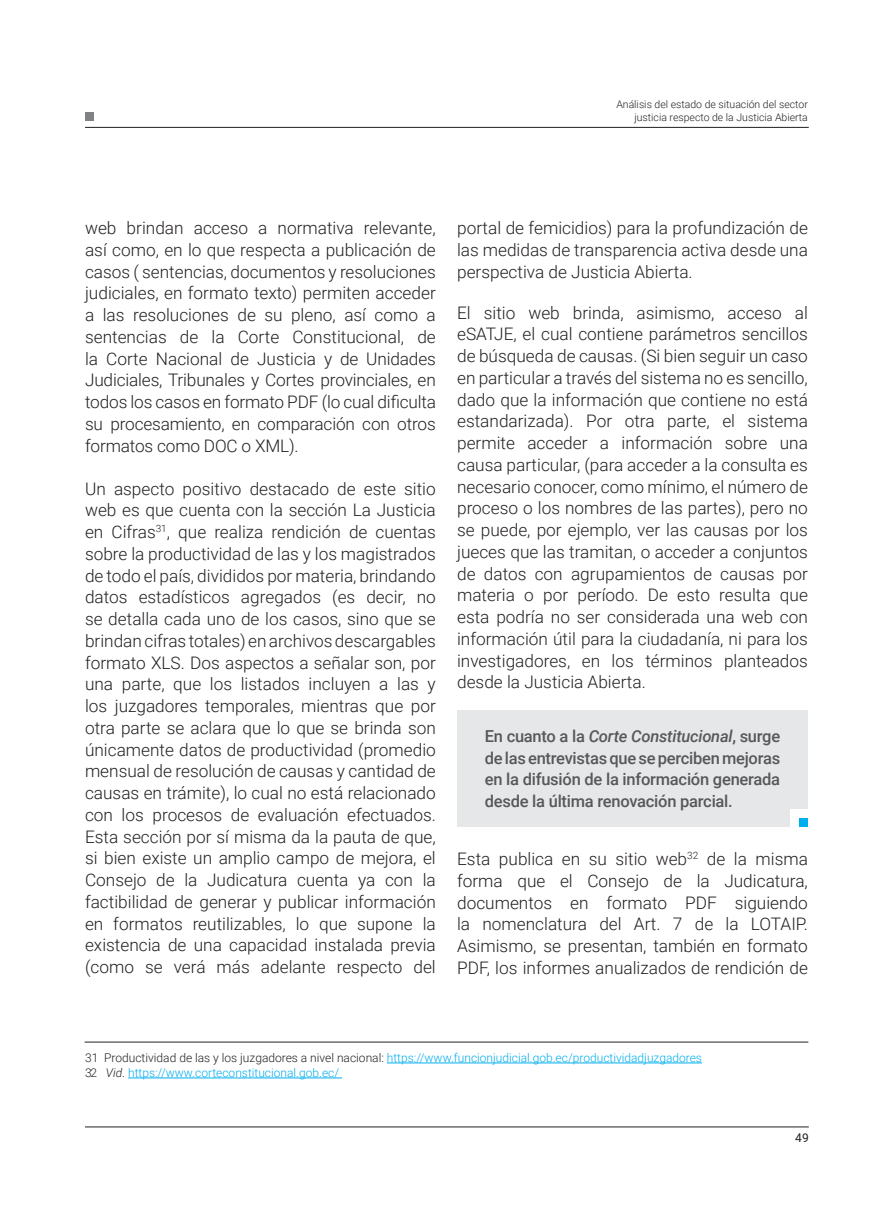
<style>
.page{position:relative;width:893px;height:1212px;background:#fff}
.page>*{position:absolute;margin:0;border:0;box-sizing:border-box;transform-origin:0 0}
.t1{font:300 17.25px/21.8px "Roboto";color:#231f20;text-align:justify}
.t2{font:500 16.5px/21.8px "Roboto";letter-spacing:-.015em;color:#57585a;text-align:justify}
.t3{font:300 12px/15px "Roboto";color:#00aeef}
.t4{font:12px "Roboto";color:#231f20}
.t5{font:300 10.5px/12.6px "Roboto";color:#231f20;text-align:right}
.s1{font-style:italic}
.s2{color:#231f20}
.s3{font-style:italic;color:#231f20}
</style>
<div class="page">
<div style="left:457px;top:711px;width:351px;height:116px;background:#e6e7e9"></div>
<div style="left:790px;top:810px;width:18px;height:17px;background:#fff"></div>
<div style="left:799px;top:818px;width:9px;height:9px;background:#00aeef"></div>
<hr style="left:85px;top:1127px;width:724px;height:1px;background:#231f20">
<hr style="left:85px;top:127px;width:724px;height:1px;background:#231f20">
<div style="left:85px;top:112px;width:9px;height:9px;background:#808285"></div>
<hr style="left:387px;top:1062px;width:315px;height:1px;background:#00aeef">
<hr style="left:128px;top:1077px;width:214px;height:1px;background:#00aeef">
<hr style="left:85px;top:1042px;width:723px;height:1px;background:#231f20">
<p class="t5" style="left:616px;top:98px;width:193px">Análisis del estado de situación del sector justicia respecto de la Justicia Abierta</p>
<p class="t1" style="left:85px;top:217px;width:353px">web brindan acceso a normativa relevante, así como, en lo que respecta a publicación de casos ( sentencias, documentos y resoluciones judiciales, en formato texto) permiten acceder a las resoluciones de su pleno, así como a sentencias de la Corte Constitucional, de la Corte Nacional de Justicia y de Unidades Judiciales, Tribunales y Cortes provinciales, en todos los casos en formato PDF (lo cual dificulta su procesamiento, en comparación con otros formatos como DOC o XML).</p>
<p class="t1" style="left:85px;top:478px;width:352px">Un aspecto positivo destacado de este sitio web es que cuenta con la sección La Justicia en Cifras<sup>31</sup>, que realiza rendición de cuentas sobre la productividad de las y los magistrados de todo el país, divididos por materia, brindando datos estadísticos agregados (es decir, no se detalla cada uno de los casos, sino que se brindan cifras totales) en archivos descargables formato XLS. Dos aspectos a señalar son, por una parte, que los listados incluyen a las y los juzgadores temporales, mientras que por otra parte se aclara que lo que se brinda son únicamente datos de productividad (promedio mensual de resolución de causas y cantidad de causas en trámite), lo cual no está relacionado con los procesos de evaluación efectuados.<br>Esta sección por sí misma da la pauta de que, si bien existe un amplio campo de mejora, el Consejo de la Judicatura cuenta ya con la factibilidad de generar y publicar información en formatos reutilizables, lo que supone la existencia de una capacidad instalada previa (como se verá más adelante respecto del</p>
<p class="t1" style="left:457px;top:217px;width:352px">portal de femicidios) para la profundización de las medidas de transparencia activa desde una perspectiva de Justicia Abierta.</p>
<p class="t1" style="left:457px;top:302px;width:352px">El sitio web brinda, asimismo, acceso al eSATJE, el cual contiene parámetros sencillos de búsqueda de causas. (Si bien seguir un caso en particular a través del sistema no es sencillo, dado que la información que contiene no está estandarizada). Por otra parte, el sistema permite acceder a información sobre una causa particular, (para acceder a la consulta es necesario conocer, como mínimo, el número de proceso o los nombres de las partes), pero no se puede, por ejemplo, ver las causas por los jueces que las tramitan, o acceder a conjuntos de datos con agrupamientos de causas por materia o por período. De esto resulta que esta podría no ser considerada una web con información útil para la ciudadanía, ni para los investigadores, en los términos planteados desde la Justicia Abierta.</p>
<p class="t2" style="left:485px;top:725px;width:297px">En cuanto a la <span class="s1">Corte Constitucional</span>, surge de las entrevistas que se perciben mejoras en la difusión de la información generada desde la última renovación parcial.</p>
<p class="t1" style="left:457px;top:848px;width:352px">Esta publica en su sitio web<sup>32</sup> de la misma forma que el Consejo de la Judicatura, documentos en formato PDF siguiendo la nomenclatura del Art. 7 de la LOTAIP.<br>Asimismo, se presentan, también en formato PDF, los informes anualizados de rendición de</p>
<p class="t3" style="left:85px;top:1050px;width:618px"><span class="s2">31 Productividad de las y los juzgadores a nivel nacional:</span> https://www.funcionjudicial.gob.ec/productividadjuzgadores<br><span class="s2">32</span> <span class="s3">Vid</span><span class="s2">.</span> https://www.corteconstitucional.gob.ec/</p>
<p class="t4" style="left:795px;top:1131px;width:15px">49</p>
</div>
